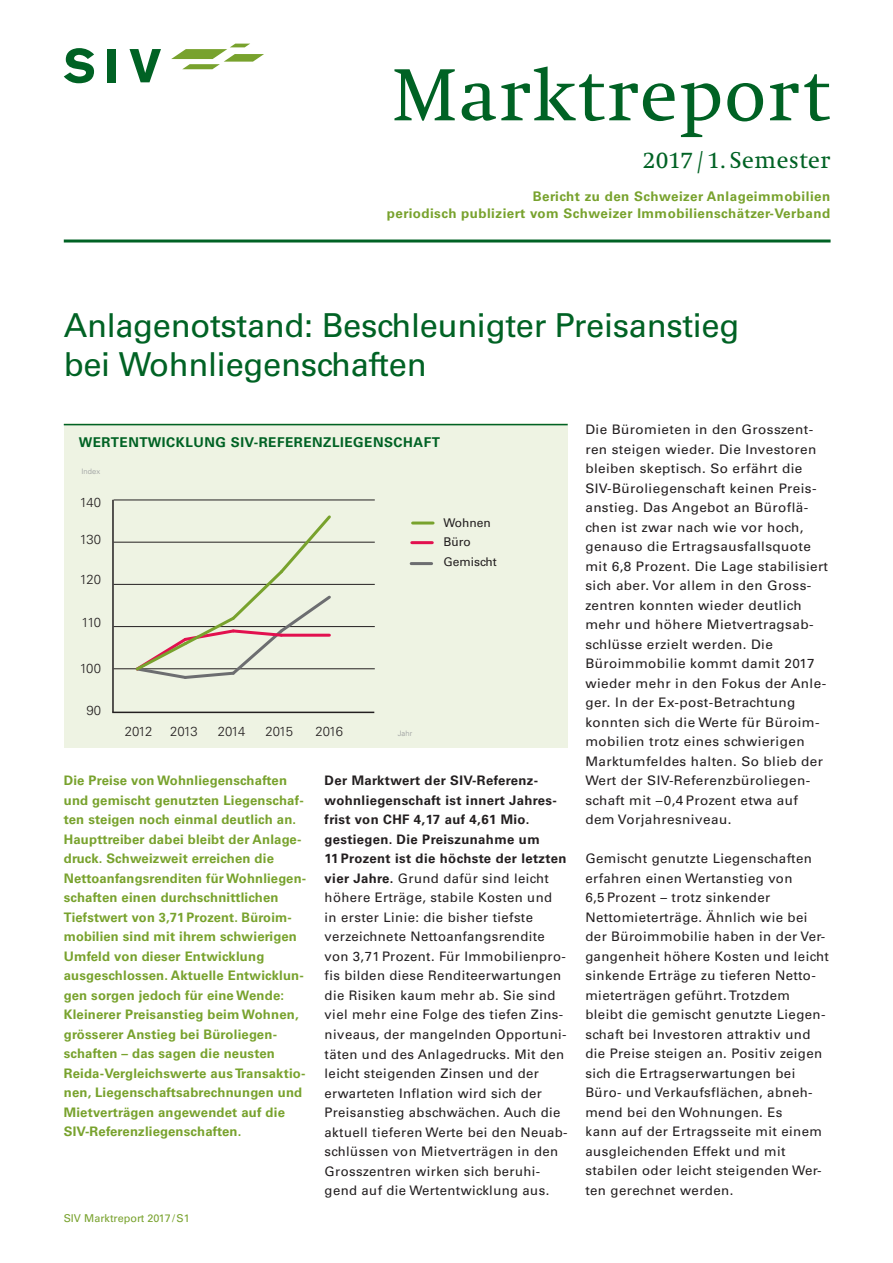
<style>
.page{position:relative;width:893px;height:1263px;background:#fff}
.page>*{position:absolute;margin:0;border:0;box-sizing:border-box;transform-origin:0 0}
.t1{font:76.5px "Swift";letter-spacing:.025em;color:#006224}
.t2{font:33px/39px "Univers LT Std";letter-spacing:-.01em;color:#006224}
.t3{font:24px "Swift";letter-spacing:.025em;color:#006224}
.t4{font:700 13.5px "Univers LT Std";letter-spacing:.04em;color:#006224}
.t5{font:13.2px/19.5px "Univers LT Std";letter-spacing:.03em;color:#231f20}
.t6{font:700 13.2px/19.5px "Univers LT Std";letter-spacing:.015em;color:#78a22d}
.t7{font:700 13.2px/16.5px "Univers LT Std";letter-spacing:.035em;color:#78a22d;text-align:right}
.t8{font:300 13.2px "Univers LT Std";letter-spacing:-.05em;color:#231f20}
.t9{font:12px/19.5px "Univers LT Std";color:#231f20}
.t10{font:10.8px "Univers LT Std";color:#78a22d}
.t11{font:300 7.5px "Univers LT Std";letter-spacing:.01em;color:#939598}
.s1{font-weight:700}
</style>
<div class="page">
<div style="left:64px;top:423px;width:504px;height:324px;background:#eef3e3"></div>
<hr style="left:64px;top:424px;width:504px;height:1px;background:#006224">
<hr style="left:112px;top:712px;width:262px;height:1px;background:#231f20">
<hr style="left:112px;top:500px;width:2px;height:212px;background:#231f20">
<hr style="left:114px;top:668px;width:261px;height:1px;background:#231f20">
<hr style="left:114px;top:626px;width:261px;height:1px;background:#231f20">
<hr style="left:114px;top:584px;width:261px;height:1px;background:#231f20">
<hr style="left:114px;top:542px;width:261px;height:1px;background:#231f20">
<hr style="left:114px;top:500px;width:261px;height:1px;background:#231f20">
<hr style="left:411px;top:562px;width:21px;height:3px;background:#6c6d70">
<hr style="left:412px;top:541px;width:20px;height:3px;background:#e2104f">
<hr style="left:413px;top:521px;width:20px;height:3px;background:#78a22d">
<svg style="left:133px;top:515px;width:201px;height:164px"></svg>
<hr style="left:64px;top:239px;width:767px;height:3px;background:#006224">
<svg style="left:171px;top:44px;width:93px;height:25px"></svg>
<svg style="left:64px;top:48px;width:30px;height:35px"></svg>
<div style="left:107px;top:49px;width:9px;height:33px;background:#006224"></div>
<svg style="left:130px;top:49px;width:31px;height:33px"></svg>
<h1 class="t1" style="left:392px;top:54px;width:439px">Marktreport</h1>
<h3 class="t3" style="left:642px;top:147px;width:189px">2017 / 1. Semester</h3>
<p class="t7" style="left:387px;top:188px;width:445px">Bericht zu den Schweizer Anlageimmobilien<br>periodisch publiziert vom Schweizer Immobilienschätzer-Verband</p>
<h2 class="t2" style="left:64px;top:306px;width:677px">Anlagenotstand: Beschleunigter Preisanstieg bei Wohnliegenschaften</h2>
<p class="t4" style="left:79px;top:435px;width:363px">WERTENTWICKLUNG SIV-REFERENZLIEGENSCHAFT</p>
<p class="t11" style="left:81px;top:467px;width:20px">Index</p>
<p class="t8" style="left:80px;top:495px;width:23px">140</p>
<p class="t8" style="left:80px;top:531px;width:23px">130</p>
<p class="t8" style="left:80px;top:571px;width:23px">120</p>
<p class="t8" style="left:82px;top:615px;width:21px">110</p>
<p class="t8" style="left:80px;top:661px;width:23px">100</p>
<p class="t8" style="left:86px;top:703px;width:16px">90</p>
<p class="t8" style="left:125px;top:724px;width:29px">2012</p>
<p class="t8" style="left:170px;top:724px;width:29px">2013</p>
<p class="t8" style="left:218px;top:724px;width:29px">2014</p>
<p class="t8" style="left:266px;top:724px;width:29px">2015</p>
<p class="t8" style="left:316px;top:724px;width:29px">2016</p>
<p class="t9" style="left:443px;top:513px;width:55px">Wohnen<br>Büro<br>Gemischt</p>
<p class="t11" style="left:398px;top:729px;width:16px">Jahr</p>
<p class="t6" style="left:64px;top:771px;width:243px">Die Preise von Wohnliegenschaften und gemischt genutzten Liegenschaf&shy;ten steigen noch einmal deutlich an.<br>Haupttreiber dabei bleibt der Anlage&shy;druck. Schweizweit erreichen die Nettoanfangsrenditen für Wohnliegen&shy;schaften einen durchschnittlichen Tiefstwert von 3,71 Prozent. Büroim&shy;mobilien sind mit ihrem schwierigen Umfeld von dieser Entwicklung ausgeschlossen. Aktuelle Entwicklun&shy;gen sorgen jedoch für eine Wende:<br>Kleinerer Preisanstieg beim Wohnen, grösserer Anstieg bei Büroliegen&shy;schaften – das sagen die neusten Reida-Vergleichswerte aus Transaktio&shy;nen, Liegenschaftsabrechnungen und Mietverträgen angewendet auf die SIV-Referenzliegenschaften.</p>
<p class="t5" style="left:325px;top:771px;width:245px"><span class="s1">Der Marktwert der SIV-Referenz&shy;wohnliegenschaft ist innert Jahres&shy;frist von CHF 4,17 auf 4,61 Mio. gestiegen. Die Preiszunahme um<br>11 Prozent ist die höchste der letzten vier Jahre.</span> Grund dafür sind leicht höhere Erträge, stabile Kosten und<br>in erster Linie: die bisher tiefste verzeichnete Nettoanfangsrendite von 3,71 Prozent. Für Immobilienpro&shy;fis bilden diese Renditeerwartungen die Risiken kaum mehr ab. Sie sind viel mehr eine Folge des tiefen Zins&shy;niveaus, der mangelnden Opportuni&shy;täten und des Anlagedrucks. Mit den leicht steigenden Zinsen und der erwarteten Inflation wird sich der Preisanstieg abschwächen. Auch die aktuell tieferen Werte bei den Neuab&shy;schlüssen von Mietverträgen in den Grosszentren wirken sich beruhi&shy;gend auf die Wertentwicklung aus.</p>
<p class="t10" style="left:64px;top:1212px;width:127px">SIV Marktreport 2017/S1</p>
<p class="t5" style="left:585px;top:420px;width:244px">Die Büromieten in den Grosszent&shy;ren steigen wieder. Die Investoren bleiben skeptisch. So erfährt die SIV-Büroliegenschaft keinen Preis&shy;anstieg. Das Angebot an Büroflä&shy;chen ist zwar nach wie vor hoch, genauso die Ertragsausfallsquote mit 6,8 Prozent. Die Lage stabilisiert sich aber. Vor allem in den Gross&shy;zentren konnten wieder deutlich mehr und höhere Mietvertragsab&shy;schlüsse erzielt werden. Die Büroimmobilie kommt damit 2017 wieder mehr in den Fokus der Anle&shy;ger. In der Ex-post-Betrachtung konnten sich die Werte für Büroim&shy;mobilien trotz eines schwierigen Marktumfeldes halten. So blieb der Wert der SIV-Referenzbüroliegen&shy;schaft mit –0,4 Prozent etwa auf dem Vorjahresniveau.</p>
<p class="t5" style="left:585px;top:849px;width:245px">Gemischt genutzte Liegenschaften erfahren einen Wertanstieg von<br>6,5 Prozent – trotz sinkender Nettomieterträge. Ähnlich wie bei der Büroimmobilie haben in der Ver&shy;gangenheit höhere Kosten und leicht sinkende Erträge zu tieferen Netto&shy;mieterträgen geführt. Trotzdem bleibt die gemischt genutzte Liegen&shy;schaft bei Investoren attraktiv und die Preise steigen an. Positiv zeigen sich die Ertragserwartungen bei Büro- und Verkaufsflächen, abneh&shy;mend bei den Wohnungen. Es<br>kann auf der Ertragsseite mit einem ausgleichenden Effekt und mit stabilen oder leicht steigenden Wer&shy;ten gerechnet werden.</p>
</div>
